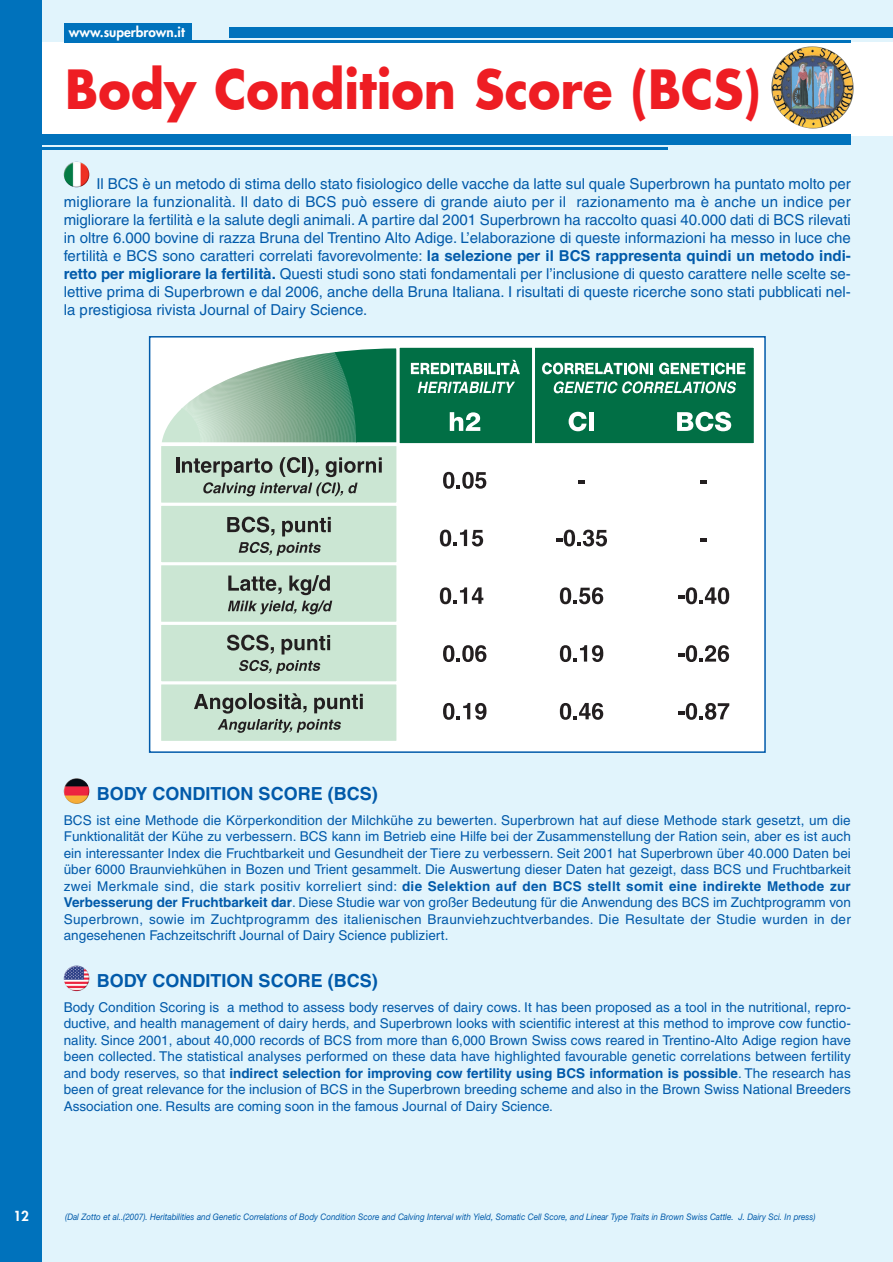
<style>
.page{position:relative;width:893px;height:1262px;background:#fff}
.page>*{position:absolute;margin:0;border:0;box-sizing:border-box;transform-origin:0 0}
.t1{font:700 52.5px "Futura";color:#ee1d23;scale:.93 1}
.t2{font:700 18px "Helvetica";color:#015aaa}
.t3{font:15px/18px "Helvetica";color:#015aaa;text-align:justify}
.t4{font:13.5px/16.5px "Helvetica";color:#015aaa;text-align:justify}
.t5{font:800 13.5px "Futura";color:#fff}
.t6{font:italic 9px "Helvetica Neue";color:#015aaa;scale:.9 1}
.s1{font-weight:700}
</style>
<div class="page">
<div style="left:0;top:0;width:43px;height:1262px;background:#0072bc"></div>
<div style="left:43px;top:0;width:849px;height:1262px;background:#e1f4fc"></div>
<div style="left:43px;top:43px;width:849px;height:93px;background:#fff"></div>
<div style="left:0;top:134px;width:850px;height:11px;background:#0072bc"></div>
<hr style="left:0;top:147px;width:668px;height:2px;background:#0072bc">
<div style="left:230px;top:28px;width:662px;height:10px;background:#0072bc"></div>
<hr style="left:170px;top:40px;width:680px;height:3px;background:#0072bc">
<div style="left:64px;top:23px;width:127px;height:20px;background:#0072bc"></div>
<img style="left:64px;top:162px;width:25px;height:25px;border-radius:50%">
<img style="left:64px;top:778px;width:25px;height:26px;border-radius:50%">
<img style="left:64px;top:965px;width:25px;height:26px;border-radius:50%">
<div style="left:150px;top:337px;width:615px;height:415px;background:#fff"></div>
<div style="left:398px;top:346px;width:357px;height:98px;background:#016f45"></div>
<div style="left:396px;top:345px;width:360px;height:101px;border:3px solid #fff"></div>
<svg style="left:678px;top:703px;width:51px;height:17px"></svg>
<svg style="left:560px;top:703px;width:43px;height:17px"></svg>
<svg style="left:443px;top:703px;width:43px;height:17px"></svg>
<svg style="left:678px;top:645px;width:51px;height:17px"></svg>
<svg style="left:560px;top:645px;width:43px;height:17px"></svg>
<svg style="left:443px;top:645px;width:43px;height:17px"></svg>
<svg style="left:678px;top:587px;width:51px;height:17px"></svg>
<svg style="left:560px;top:587px;width:43px;height:17px"></svg>
<svg style="left:440px;top:587px;width:43px;height:17px"></svg>
<svg style="left:556px;top:529px;width:51px;height:17px"></svg>
<svg style="left:440px;top:529px;width:43px;height:17px"></svg>
<svg style="left:443px;top:472px;width:43px;height:17px"></svg>
<svg style="left:578px;top:480px;width:7px;height:3px"></svg>
<svg style="left:700px;top:480px;width:6px;height:3px"></svg>
<svg style="left:700px;top:538px;width:6px;height:3px"></svg>
<div style="left:158px;top:681px;width:241px;height:63px;background:#cbe6d3;border:3px solid #fff"></div>
<div style="left:158px;top:622px;width:241px;height:62px;background:#cbe6d3;border:3px solid #fff"></div>
<svg style="left:217px;top:719px;width:124px;height:14px"></svg>
<svg style="left:194px;top:693px;width:112px;height:20px"></svg>
<svg style="left:314px;top:694px;width:49px;height:19px"></svg>
<svg style="left:239px;top:660px;width:81px;height:14px"></svg>
<svg style="left:227px;top:634px;width:47px;height:19px"></svg>
<svg style="left:281px;top:635px;width:49px;height:19px"></svg>
<div style="left:158px;top:562px;width:241px;height:62px;background:#cbe6d3;border:3px solid #fff"></div>
<svg style="left:228px;top:575px;width:104px;height:39px"></svg>
<div style="left:158px;top:502px;width:241px;height:63px;background:#cbe6d3;border:3px solid #fff"></div>
<svg style="left:239px;top:542px;width:82px;height:14px"></svg>
<svg style="left:227px;top:516px;width:47px;height:19px"></svg>
<svg style="left:282px;top:517px;width:49px;height:19px"></svg>
<div style="left:158px;top:443px;width:241px;height:62px;background:#cbe6d3;border:3px solid #fff"></div>
<hr style="left:176px;top:457px;width:3px;height:15px;background:#231f20">
<svg style="left:182px;top:457px;width:200px;height:39px"></svg>
<svg style="left:553px;top:381px;width:183px;height:12px"></svg>
<svg style="left:542px;top:363px;width:111px;height:11px"></svg>
<svg style="left:659px;top:363px;width:86px;height:11px"></svg>
<svg style="left:677px;top:412px;width:54px;height:19px"></svg>
<svg style="left:568px;top:412px;width:18px;height:19px"></svg>
<div style="left:589px;top:412px;width:5px;height:19px;background:#fff"></div>
<svg style="left:162px;top:346px;width:373px;height:98px"></svg>
<div style="left:149px;top:336px;width:616px;height:417px;border:2px solid #015aaa"></div>
<img style="left:771px;top:46px;width:82px;height:83px">
<p class="t5" style="left:69px;top:26px;width:117px">www.superbrown.it</p>
<h1 class="t1" style="left:65px;top:65px;width:749px">Body Condition Score (BCS)</h1>
<p class="t3" style="left:64px;top:177px;width:788px;text-indent:33px">Il BCS è un metodo di stima dello stato fisiologico delle vacche da latte sul quale Superbrown ha puntato molto per migliorare la funzionalità. Il dato di BCS può essere di grande aiuto per il razionamento ma è anche un indice per migliorare la fertilità e la salute degli animali. A partire dal 2001 Superbrown ha raccolto quasi 40.000 dati di BCS rilevati in oltre 6.000 bovine di razza Bruna del Trentino Alto Adige. L’elaborazione di queste informazioni ha messo in luce che fertilità e BCS sono caratteri correlati favorevolmente: <span class="s1">la selezione per il BCS rappresenta quindi un metodo indi&shy;retto per migliorare la fertilità.</span> Questi studi sono stati fondamentali per l’inclusione di questo carattere nelle scelte se&shy;lettive prima di Superbrown e dal 2006, anche della Bruna Italiana. I risultati di queste ricerche sono stati pubblicati nel&shy;la prestigiosa rivista Journal of Dairy Science.</p>
<h2 class="t2" style="left:97px;top:786px;width:282px">BODY CONDITION SCORE (BCS)</h2>
<p class="t4" style="left:64px;top:813px;width:788px">BCS ist eine Methode die Körperkondition der Milchkühe zu bewerten. Superbrown hat auf diese Methode stark gesetzt, um die Funktionalität der Kühe zu verbessern. BCS kann im Betrieb eine Hilfe bei der Zusammenstellung der Ration sein, aber es ist auch ein interessanter Index die Fruchtbarkeit und Gesundheit der Tiere zu verbessern. Seit 2001 hat Superbrown über 40.000 Daten bei über 6000 Braunviehkühen in Bozen und Trient gesammelt. Die Auswertung dieser Daten hat gezeigt, dass BCS und Fruchtbarkeit zwei Merkmale sind, die stark positiv korreliert sind: <span class="s1">die Selektion auf den BCS stellt somit eine indirekte Methode zur Verbesserung der Fruchtbarkeit dar</span>. Diese Studie war von großer Bedeutung für die Anwendung des BCS im Zuchtprogramm von Superbrown, sowie im Zuchtprogramm des italienischen Braunviehzuchtverbandes. Die Resultate der Studie wurden in der angesehenen Fachzeitschrift Journal of Dairy Science publiziert.</p>
<h2 class="t2" style="left:97px;top:973px;width:282px">BODY CONDITION SCORE (BCS)</h2>
<p class="t4" style="left:64px;top:999px;width:788px">Body Condition Scoring is a method to assess body reserves of dairy cows. It has been proposed as a tool in the nutritional, repro&shy;ductive, and health management of dairy herds, and Superbrown looks with scientific interest at this method to improve cow functio&shy;nality. Since 2001, about 40,000 records of BCS from more than 6,000 Brown Swiss cows reared in Trentino-Alto Adige region have been collected. The statistical analyses performed on these data have highlighted favourable genetic correlations between fertility and body reserves, so that <span class="s1">indirect selection for improving cow fertility using BCS information is possible</span>. The research has been of great relevance for the inclusion of BCS in the Superbrown breeding scheme and also in the Brown Swiss National Breeders Association one. Results are coming soon in the famous Journal of Dairy Science.</p>
<p class="t5" style="left:13px;top:1209px;width:17px">12</p>
<p class="t6" style="left:65px;top:1213px;width:835px">(Dal Zotto et al..(2007). Heritabilities and Genetic Correlations of Body Condition Score and Calving Interval with Yield, Somatic Cell Score, and Linear Type Traits in Brown Swiss Cattle. J. Dairy Sci. In press)</p>
</div>
